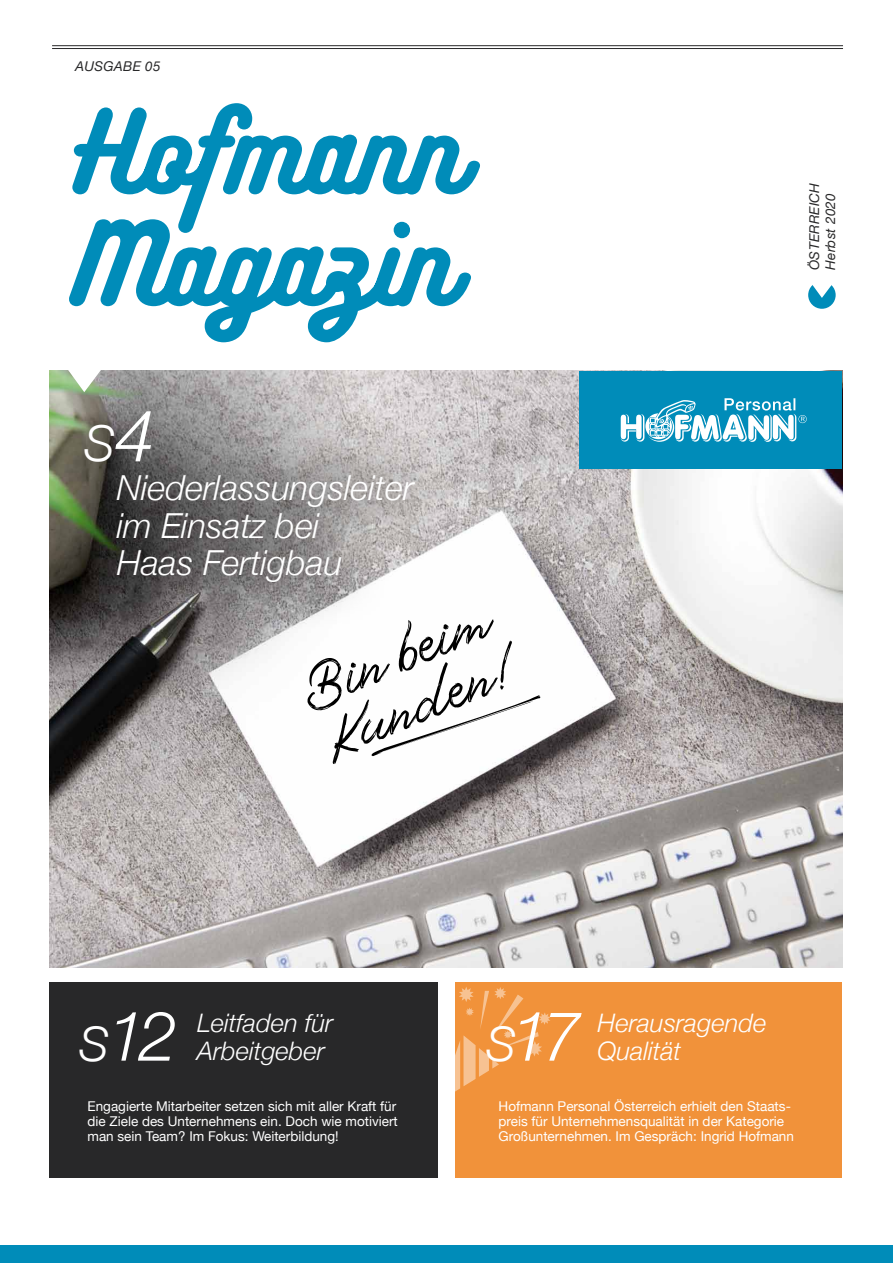
<style>
.page{position:relative;width:893px;height:1263px;background:#fff}
.page>*{position:absolute;margin:0;border:0;box-sizing:border-box;transform-origin:0 0}
.t1{font:italic 300 69px "Helvetica Neue";color:#fff}
.t2{font:italic 300 49.5px "Helvetica Neue";color:#fff}
.t3{font:46.8px/53.8px "Tangier Script";color:#000}
.t4{font:italic 300 34.5px/37.5px "Helvetica Neue";color:#fff}
.t5{font:italic 300 25.5px "Helvetica Neue";color:#fff}
.t6{font:13.5px/15px "Helvetica Neue";color:#fff;text-align:justify}
.t7{font:italic 13.5px/16.2px "Helvetica Neue";letter-spacing:.02em;color:#282829}
.s1{font-size:71.55px}
.s2{font-size:47.7px}
</style>
<div class="page">
<div style="left:0;top:1245px;width:893px;height:18px;background:#008cb9"></div>
<hr style="left:52px;top:45px;width:791px;height:1px;background:#282829">
<hr style="left:52px;top:48px;width:791px;height:1px;background:#282829">
<img style="left:49px;top:371px;width:793px;height:596px">
<div style="left:63px;top:421px;width:404px;height:215px;background:#000;opacity:.27"></div>
<svg style="left:69px;top:233px;width:402px;height:109px"></svg>
<svg style="left:72px;top:103px;width:408px;height:130px"></svg>
<div style="left:49px;top:982px;width:389px;height:196px;background:#282829"></div>
<div style="left:455px;top:982px;width:387px;height:196px;background:#f1923a"></div>
<svg style="left:67px;top:370px;width:35px;height:22px"></svg>
<div style="left:808px;top:281px;width:28px;height:28px;background:#008cb9;border-radius:50%"></div>
<svg style="left:809px;top:281px;width:26px;height:17px"></svg>
<svg style="left:455px;top:987px;width:95px;height:105px"></svg>
<div style="left:580px;top:371px;width:262px;height:97px;background:#008cb9"></div>
<svg style="left:621px;top:398px;width:186px;height:44px"></svg>
<svg style="left:371px;top:695px;width:169px;height:61px"></svg>
<p class="t7" style="left:75px;top:58px;width:87px">AUSGABE 05</p>
<h2 class="t2" style="left:84px;top:414px;width:72px">S<span class="s1">4</span></h2>
<h3 class="t4" style="left:117px;top:469px;width:299px">Niederlassungsleiter im Einsatz bei<br>Haas Fertigbau</h3>
<h3 class="t3" style="left:294px;top:672px;width:216px;rotate:-23deg">Bin beim<br>Kunden!</h3>
<p class="t7" style="left:806px;top:270px;width:89px;rotate:-90deg">ÖSTERREICH<br>Herbst 2020</p>
<h1 class="t1" style="left:79px;top:995px;width:99px"><span class="s2">S</span>12</h1>
<h1 class="t1" style="left:486px;top:995px;width:96px"><span class="s2">S</span>17</h1>
<h3 class="t5" style="left:197px;top:1008px;width:138px">Leitfaden für</h3>
<h3 class="t5" style="left:597px;top:1008px;width:170px">Herausragende</h3>
<h3 class="t5" style="left:597px;top:1036px;width:85px">Qualität</h3>
<h3 class="t5" style="left:197px;top:1036px;width:129px">Arbeitgeber</h3>
<p class="t6" style="left:88px;top:1098px;width:312px">Engagierte Mitarbeiter setzen sich mit aller Kraft für die Ziele des Unternehmens ein. Doch wie motiviert man sein Team? Im Fokus: Weiterbildung!</p>
<p class="t6" style="left:499px;top:1098px;width:297px;text-align:left">Hofmann Personal Österreich erhielt den Staats&shy;preis für Unternehmensqualität in der Kategorie<br>Großunternehmen. Im Gespräch: Ingrid Hofmann</p>
</div>
